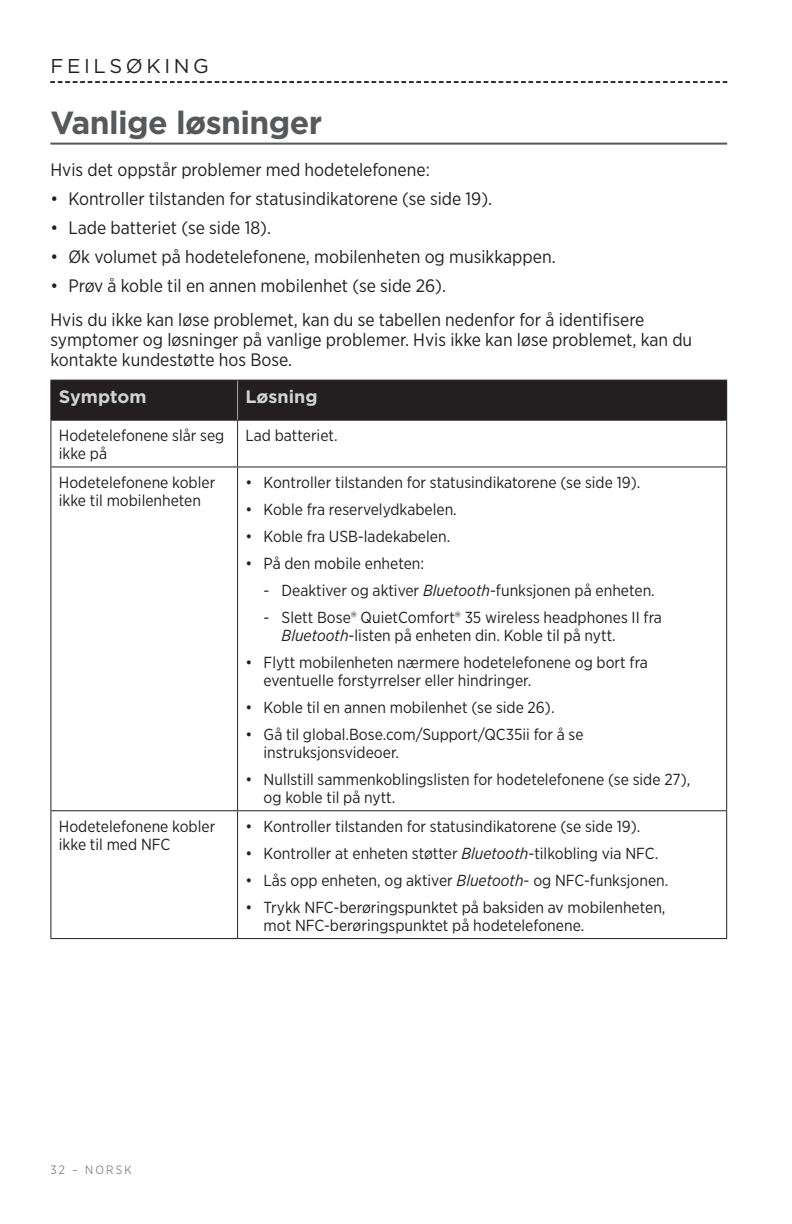
<style>
.page{position:relative;width:792px;height:1224px;background:#fff}
.page>*{position:absolute;margin:0;border:0;box-sizing:border-box;transform-origin:0 0}
.Text_Head_1{font:700 32px "Gotham";letter-spacing:-.02em;color:#57585a}
.Section_Head_toc_lef{font:20px "Gotham";letter-spacing:.18em;color:#231f20}
.Text{font:18px/20px "Gotham Narrow";color:#231f20}
.Text_Table_Head_1{font:700 18px "Gotham";color:#d1d2d4}
.Text_Table{font:16px/18px "Gotham Narrow";color:#231f20}
.t1{font:300 12px "Gotham Narrow";letter-spacing:.18em;color:#57585a}
.s1{font-style:italic}
</style>
<div class="page">
<svg style="left:50px;top:81px;width:677px;height:2px"></svg>
<hr style="left:50px;top:143px;width:677px;height:2px;background:#57585a">
<div style="left:51px;top:381px;width:675px;height:39px;background:#231f20"></div>
<hr style="left:50px;top:421px;width:1px;height:45px;background:#231f20">
<hr style="left:237px;top:421px;width:1px;height:45px;background:#231f20">
<hr style="left:726px;top:421px;width:1px;height:45px;background:#231f20">
<hr style="left:50px;top:466px;width:188px;height:1px;background:#231f20">
<hr style="left:50px;top:467px;width:1px;height:343px;background:#231f20">
<hr style="left:238px;top:466px;width:489px;height:1px;background:#231f20">
<hr style="left:237px;top:467px;width:1px;height:343px;background:#231f20">
<hr style="left:726px;top:467px;width:1px;height:343px;background:#231f20">
<hr style="left:50px;top:810px;width:188px;height:1px;background:#231f20">
<hr style="left:50px;top:811px;width:1px;height:127px;background:#231f20">
<hr style="left:238px;top:810px;width:489px;height:1px;background:#231f20">
<hr style="left:237px;top:811px;width:1px;height:127px;background:#231f20">
<hr style="left:726px;top:811px;width:1px;height:127px;background:#231f20">
<hr style="left:238px;top:380px;width:489px;height:1px;background:#231f20">
<hr style="left:726px;top:381px;width:1px;height:39px;background:#231f20">
<hr style="left:238px;top:420px;width:489px;height:1px;background:#231f20">
<hr style="left:237px;top:381px;width:1px;height:39px;background:#a8a9ad">
<hr style="left:50px;top:380px;width:188px;height:1px;background:#231f20">
<hr style="left:50px;top:381px;width:1px;height:39px;background:#231f20">
<hr style="left:50px;top:420px;width:188px;height:1px;background:#231f20">
<hr style="left:50px;top:938px;width:188px;height:1px;background:#231f20">
<hr style="left:238px;top:938px;width:489px;height:1px;background:#231f20">
<p class="Section_Head_toc_lef" style="left:50px;top:54px;width:160px">FEILSØKING</p>
<p class="Text_Head_1" style="left:50px;top:101px;width:273px">Vanlige løsninger</p>
<p class="Text" style="left:50px;top:160px;width:381px">Hvis det oppstår problemer med hodetelefonene:</p>
<p class="Text" style="left:50px;top:189px;width:443px">• Kontroller tilstanden for statusindikatorene (se side 19).</p>
<p class="Text" style="left:50px;top:218px;width:222px">• Lade batteriet (se side 18).</p>
<p class="Text" style="left:50px;top:247px;width:507px">• Øk volumet på hodetelefonene, mobilenheten og musikkappen.</p>
<p class="Text" style="left:50px;top:276px;width:397px">• Prøv å koble til en annen mobilenhet (se side 26).</p>
<p class="Text" style="left:50px;top:309px;width:643px">Hvis du ikke kan løse problemet, kan du se tabellen nedenfor for å identifisere symptomer og løsninger på vanlige problemer. Hvis ikke kan løse problemet, kan du kontakte kundestøtte hos Bose.</p>
<p class="Text_Table_Head_1" style="left:59px;top:384px;width:89px">Symptom</p>
<p class="Text_Table_Head_1" style="left:246px;top:384px;width:73px">Løsning</p>
<p class="Text_Table" style="left:59px;top:426px;width:167px">Hodetelefonene slår seg ikke på</p>
<p class="Text_Table" style="left:246px;top:426px;width:94px">Lad batteriet.</p>
<p class="Text_Table" style="left:59px;top:473px;width:158px">Hodetelefonene kobler ikke til mobilenheten</p>
<p class="Text_Table" style="left:246px;top:473px;width:396px">• Kontroller tilstanden for statusindikatorene (se side 19).</p>
<p class="Text_Table" style="left:246px;top:500px;width:213px">• Koble fra reservelydkabelen.</p>
<p class="Text_Table" style="left:246px;top:527px;width:206px">• Koble fra USB-ladekabelen.</p>
<p class="Text_Table" style="left:246px;top:554px;width:180px">• På den mobile enheten:</p>
<p class="Text_Table" style="left:264px;top:581px;width:393px">- Deaktiver og aktiver <span class="s1">Bluetooth</span>-funksjonen på enheten.</p>
<p class="Text_Table" style="left:282px;top:608px;width:382px;text-indent:-18px">- Slett Bose® QuietComfort® 35 wireless headphones II fra<br><span class="s1">Bluetooth</span>-listen på enheten din. Koble til på nytt.</p>
<p class="Text_Table" style="left:264px;top:653px;width:386px;text-indent:-18px">• Flytt mobilenheten nærmere hodetelefonene og bort fra eventuelle forstyrrelser eller hindringer.</p>
<p class="Text_Table" style="left:246px;top:698px;width:310px">• Koble til en annen mobilenhet (se side 26).</p>
<p class="Text_Table" style="left:264px;top:725px;width:322px;text-indent:-18px">• Gå til global.Bose.com/Support/QC35ii for å se instruksjonsvideoer.</p>
<p class="Text_Table" style="left:264px;top:770px;width:428px;text-indent:-18px">• Nullstill sammenkoblingslisten for hodetelefonene (se side 27), og koble til på nytt.</p>
<p class="Text_Table" style="left:59px;top:817px;width:158px">Hodetelefonene kobler ikke til med NFC</p>
<p class="Text_Table" style="left:246px;top:817px;width:396px">• Kontroller tilstanden for statusindikatorene (se side 19).</p>
<p class="Text_Table" style="left:246px;top:844px;width:414px">• Kontroller at enheten støtter <span class="s1">Bluetooth</span>-tilkobling via NFC.</p>
<p class="Text_Table" style="left:246px;top:871px;width:424px">• Lås opp enheten, og aktiver <span class="s1">Bluetooth</span>- og NFC-funksjonen.</p>
<p class="Text_Table" style="left:264px;top:898px;width:403px;text-indent:-18px">• Trykk NFC-berøringspunktet på baksiden av mobilenheten, mot NFC-berøringspunktet på hodetelefonene.</p>
<p class="t1" style="left:50px;top:1162px;width:83px">32 – NORSK</p>
</div>
